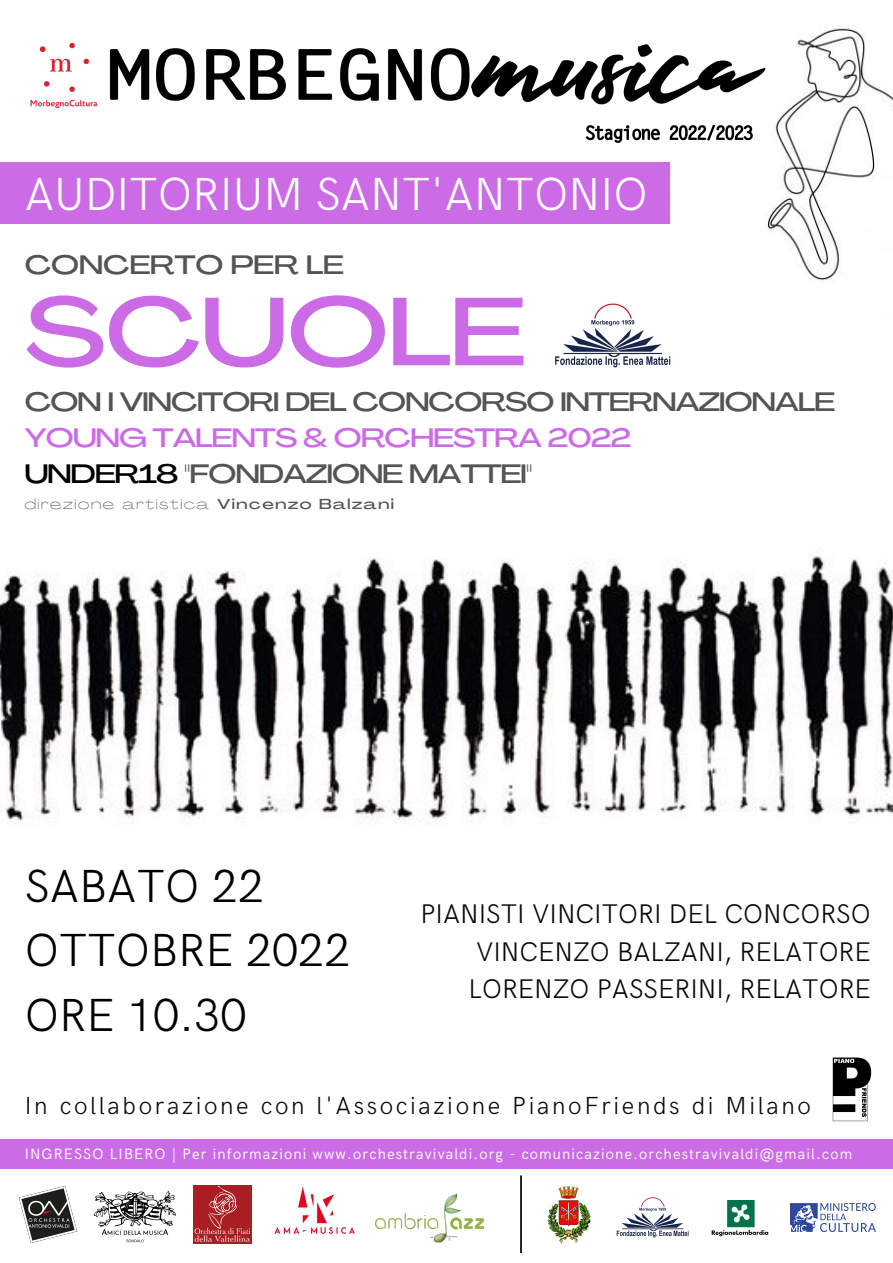
<style>
.page{position:relative;width:893px;height:1263px;background:#fff}
.page>*{position:absolute;margin:0;border:0;box-sizing:border-box;transform-origin:0 0}
.t1{font:500 95.32px "Agrandir Grand";color:#cb6ce6}
.t2{font:300 46.5px/64.7px "HK Grotesk";color:#000}
.t3{font:300 46.5px "HK Grotesk";color:#fff}
.t4{font:300 27px/37.7px "HK Grotesk";color:#0b0907;text-align:justify}
.t5{font:500 26.25px/36px "Agrandir Grand";letter-spacing:-.03em;color:#cb6ce6}
.t6{font:500 26.25px "Agrandir Grand";letter-spacing:-.03em;color:#545454}
.t7{font:500 26.25px "Agrandir Grand";color:#545454}
.t8{font:300 24.75px "HK Grotesk";letter-spacing:.11em;color:#0b0907}
.t9{font:15px "HK Grotesk";letter-spacing:.075em;color:#fff}
.t10{font:100 14.25px "Agrandir Grand";letter-spacing:.115em;color:#545454}
.s1{color:#000}
.s2{color:#545454}
.s3{font-weight:500}
</style>
<div class="page">
<div style="left:0;top:162px;width:893px;height:62px;background:#cb6ce6"></div>
<img style="left:671px;top:28px;width:222px;height:253px">
<img style="left:111px;top:33px;width:668px;height:85px">
<img style="left:0;top:556px;width:893px;height:268px">
<img style="left:580px;top:115px;width:181px;height:37px">
<img style="left:30px;top:42px;width:81px;height:67px">
<img style="left:555px;top:304px;width:116px;height:64px">
<img style="left:19px;top:1186px;width:58px;height:57px">
<img style="left:95px;top:1192px;width:81px;height:51px">
<img style="left:193px;top:1185px;width:58px;height:58px">
<img style="left:274px;top:1186px;width:81px;height:48px">
<img style="left:376px;top:1193px;width:107px;height:50px">
<hr style="left:520px;top:1175px;width:2px;height:78px;background:#000">
<img style="left:547px;top:1186px;width:44px;height:58px">
<img style="left:616px;top:1197px;width:72px;height:40px">
<img style="left:711px;top:1200px;width:58px;height:37px">
<img style="left:790px;top:1204px;width:85px;height:27px">
<img style="left:832px;top:1057px;width:39px;height:64px">
<div style="left:0;top:1139px;width:893px;height:30px;background:#cb6ce6"></div>
<h2 class="t3" style="left:25px;top:168px;width:624px">AUDITORIUM SANT'ANTONIO</h2>
<h3 class="t7" style="left:25px;top:254px;width:320px">CONCERTO PER LE</h3>
<h1 class="t1" style="left:25px;top:294px;width:502px">SCUOLE</h1>
<h3 class="t6" style="left:25px;top:391px;width:812px">CON I VINCITORI DEL CONCORSO INTERNAZIONALE</h3>
<h3 class="t5" style="left:25px;top:423px;width:608px">YOUNG TALENTS &amp; ORCHESTRA 2022<br><span class="s1">UNDER18</span> <span class="s2">"FONDAZIONE MATTEI"</span></h3>
<p class="t10" style="left:25px;top:498px;width:371px">direzione artistica <span class="s3">Vincenzo Balzani</span></p>
<h2 class="t2" style="left:25px;top:855px;width:327px">SABATO 22<br>OTTOBRE 2022<br>ORE 10.30</h2>
<h3 class="t4" style="left:468px;top:896px;width:404px;text-indent:-48px">PIANISTI VINCITORI DEL CONCORSO VINCENZO BALZANI, RELATORE LORENZO PASSERINI, RELATORE</h3>
<h3 class="t8" style="left:25px;top:1092px;width:788px">In collaborazione con l'Associazione PianoFriends di Milano</h3>
<p class="t9" style="left:25px;top:1145px;width:829px">INGRESSO LIBERO | Per informazioni www.orchestravivaldi.org - comunicazione.orchestravivaldi@gmail.com</p>
</div>
